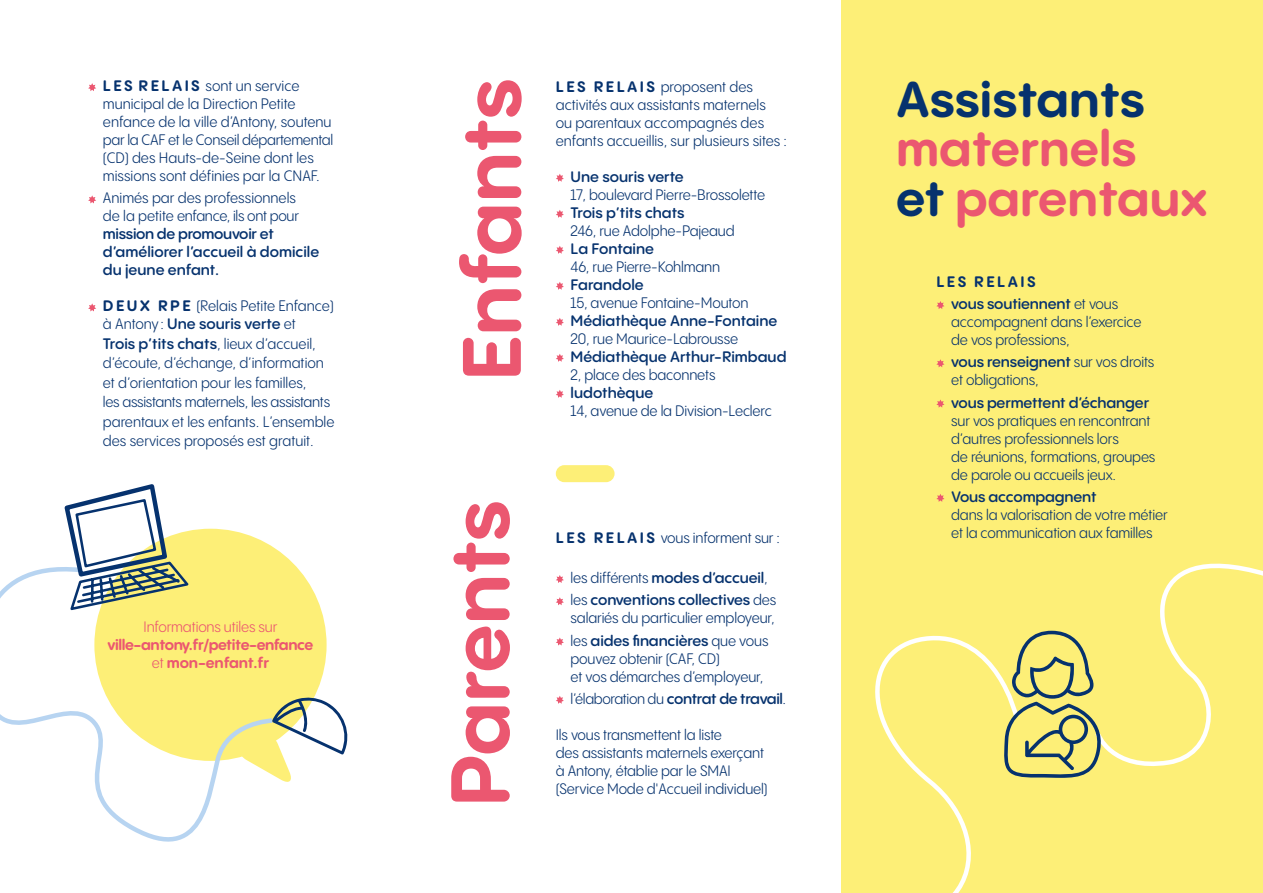
<style>
.page{position:relative;width:1263px;height:893px;background:#fff}
.page>*{position:absolute;margin:0;border:0;box-sizing:border-box;transform-origin:0 0}
.t1{font:700 81.6px "PP Pangram Sans Rounded";letter-spacing:-.005em;color:#eb5770}
.t2{font:700 49.5px/49.5px "PP Pangram Sans Rounded";color:#eb5770}
.t3{font:700 49.5px "PP Pangram Sans Rounded";color:#06326e}
.t4{font:15px/18px "PP Pangram Sans Rounded Compact";letter-spacing:-.01em;color:#06326e}
.t5{font:600 15px/18px "PP Pangram Sans Rounded";letter-spacing:-.01em;color:#06326e}
.t6{font:700 15px/18px "PP Pangram Sans Rounded";letter-spacing:-.03em;color:#eb5770;text-align:center}
.t7{font:15px "PP Pangram Sans Rounded Compact";letter-spacing:-.01em;color:#eb5770}
.s1{font-family:"PP Pangram Sans Rounded";font-weight:700}
.s2{font-family:"PP Pangram Sans Rounded Compact";font-weight:400}
.s3{font-family:"PP Pangram Sans Rounded";font-weight:600}
.s4{color:#06326e}
.s5{font-weight:700}
</style>
<div class="page">
<svg style="left:88px;top:83px;width:8px;height:8px"></svg>
<svg style="left:88px;top:195px;width:8px;height:8px"></svg>
<svg style="left:88px;top:303px;width:8px;height:8px"></svg>
<div style="left:94px;top:529px;width:233px;height:232px;background:#fdef77;border-radius:50%"></div>
<svg style="left:277px;top:697px;width:71px;height:85px"></svg>
<svg style="left:0;top:567px;width:277px;height:275px"></svg>
<svg style="left:556px;top:174px;width:8px;height:8px"></svg>
<svg style="left:556px;top:210px;width:8px;height:8px"></svg>
<svg style="left:556px;top:246px;width:8px;height:8px"></svg>
<svg style="left:556px;top:282px;width:8px;height:8px"></svg>
<svg style="left:556px;top:318px;width:8px;height:8px"></svg>
<svg style="left:556px;top:354px;width:8px;height:8px"></svg>
<svg style="left:556px;top:390px;width:8px;height:8px"></svg>
<svg style="left:556px;top:575px;width:8px;height:8px"></svg>
<svg style="left:556px;top:597px;width:8px;height:8px"></svg>
<svg style="left:556px;top:637px;width:8px;height:8px"></svg>
<svg style="left:556px;top:696px;width:8px;height:8px"></svg>
<div style="left:556px;top:465px;width:58px;height:17px;background:#fdef77;border-radius:9px"></div>
<div style="left:841px;top:0;width:422px;height:893px;background:#fdef77"></div>
<svg style="left:62px;top:484px;width:129px;height:128px"></svg>
<svg style="left:936px;top:301px;width:8px;height:8px"></svg>
<svg style="left:936px;top:359px;width:8px;height:8px"></svg>
<svg style="left:936px;top:399px;width:8px;height:9px"></svg>
<svg style="left:936px;top:494px;width:8px;height:8px"></svg>
<svg style="left:875px;top:635px;width:128px;height:258px"></svg>
<svg style="left:1003px;top:563px;width:260px;height:215px"></svg>
<p class="t4" style="left:103px;top:77px;width:232px"><span class="s1">L E S R E L A I S</span> sont un service municipal de la Direction Petite enfance de la ville d’Antony, soutenu par la CAF et le Conseil départemental (CD) des Hauts-de-Seine dont les missions sont définies par la CNAF.</p>
<p class="t4" style="left:103px;top:189px;width:198px">Animés par des professionnels de la petite enfance, ils ont pour</p>
<p class="t5" style="left:103px;top:225px;width:218px">mission de promouvoir et d’améliorer l’accueil à domicile du jeune enfant.</p>
<p class="t4" style="left:103px;top:297px;width:232px"><span class="s1">D E U X R P E</span> (Relais Petite Enfance)</p>
<p class="t5" style="left:103px;top:314px;width:214px;line-height:19.5px"><span class="s2">à Antony :</span> Une souris verte <span class="s2">et<br></span>Trois p’tits chats<span class="s2">, lieux d’accueil,</span></p>
<p class="t4" style="left:103px;top:353px;width:233px;line-height:19.5px">d’écoute, d’échange, d’information et d’orientation pour les familles,<br>les assistants maternels, les assistants parentaux et les enfants. L’ensemble des services proposés est gratuit.</p>
<p class="t7" style="left:144px;top:617px;width:135px">Informations utiles sur</p>
<p class="t6" style="left:108px;top:635px;width:207px">ville-antony.fr/petite-enfance <span class="s2">et</span> mon-enfant.fr</p>
<h1 class="t1" style="left:436px;top:381px;width:304px;rotate:-90deg">Enfants</h1>
<p class="t4" style="left:556px;top:77px;width:233px"><span class="s1">L E S R E L A I S</span> proposent des activités aux assistants maternels<br>ou parentaux accompagnés des enfants accueillis, sur plusieurs sites :</p>
<p class="t5" style="left:570px;top:167px;width:115px">Une souris verte</p>
<p class="t4" style="left:570px;top:185px;width:196px">17, boulevard Pierre-Brossolette</p>
<p class="t5" style="left:570px;top:203px;width:116px">Trois p’tits chats</p>
<p class="t4" style="left:570px;top:221px;width:166px">246, rue Adolphe-Pajeaud</p>
<p class="t5" style="left:570px;top:239px;width:85px">La Fontaine</p>
<p class="t4" style="left:570px;top:257px;width:151px">46, rue Pierre-Kohlmann</p>
<p class="t5" style="left:570px;top:275px;width:75px">Farandole</p>
<p class="t4" style="left:570px;top:293px;width:179px">15, avenue Fontaine-Mouton</p>
<p class="t5" style="left:570px;top:311px;width:208px">Médiathèque Anne-Fontaine</p>
<p class="t4" style="left:570px;top:329px;width:169px">20, rue Maurice-Labrousse</p>
<p class="t5" style="left:570px;top:347px;width:217px">Médiathèque Arthur-Rimbaud</p>
<p class="t4" style="left:570px;top:365px;width:147px">2, place des baconnets</p>
<p class="t5" style="left:570px;top:383px;width:84px">ludothèque</p>
<p class="t4" style="left:570px;top:401px;width:203px">14, avenue de la Division-Leclerc</p>
<h1 class="t1" style="left:424px;top:807px;width:308px;rotate:-90deg">Parents</h1>
<p class="t4" style="left:556px;top:528px;width:226px"><span class="s1">L E S R E L A I S</span> vous informent sur :</p>
<p class="t4" style="left:570px;top:568px;width:199px">les différents <span class="s3">modes d’accueil</span>,</p>
<p class="t5" style="left:570px;top:591px;width:207px"><span class="s2">les</span> conventions collectives <span class="s2">des</span></p>
<p class="t4" style="left:570px;top:609px;width:206px">salariés du particulier employeur,</p>
<p class="t5" style="left:570px;top:631px;width:199px"><span class="s2">les</span> aides financières <span class="s2">que vous</span></p>
<p class="t4" style="left:570px;top:649px;width:194px">pouvez obtenir (CAF, CD)<br>et vos démarches d’employeur,</p>
<p class="t4" style="left:570px;top:689px;width:217px">l’élaboration du <span class="s3">contrat de travail</span>.</p>
<p class="t4" style="left:556px;top:725px;width:213px">Ils vous transmettent la liste<br>des assistants maternels exerçant à Antony, établie par le SMAI (Service Mode d'Accueil individuel)</p>
<h2 class="t3" style="left:896px;top:65px;width:250px">Assistants</h2>
<h2 class="t2" style="left:896px;top:123px;width:313px">maternels<br><span class="s4">et</span> parentaux</h2>
<p class="t5" style="left:951px;top:270px;width:169px;line-height:22.2px;text-indent:-15px"><span class="s5">LES RELAIS<br></span>vous soutiennent <span class="s2">et vous</span></p>
<p class="t4" style="left:951px;top:313px;width:192px">accompagnent dans l’exercice de vos professions,</p>
<p class="t5" style="left:951px;top:353px;width:205px">vous renseignent <span class="s2">sur vos droits</span></p>
<p class="t4" style="left:951px;top:371px;width:89px">et obligations,</p>
<p class="t5" style="left:951px;top:393px;width:200px">vous permettent d’échanger</p>
<p class="t4" style="left:951px;top:411px;width:206px">sur vos pratiques en rencontrant d’autres professionnels lors<br>de réunions, formations, groupes de parole ou accueils jeux.</p>
<p class="t5" style="left:951px;top:487px;width:147px">Vous accompagnent</p>
<p class="t4" style="left:951px;top:505px;width:218px">dans la valorisation de votre métier et la communication aux familles</p>
</div>
